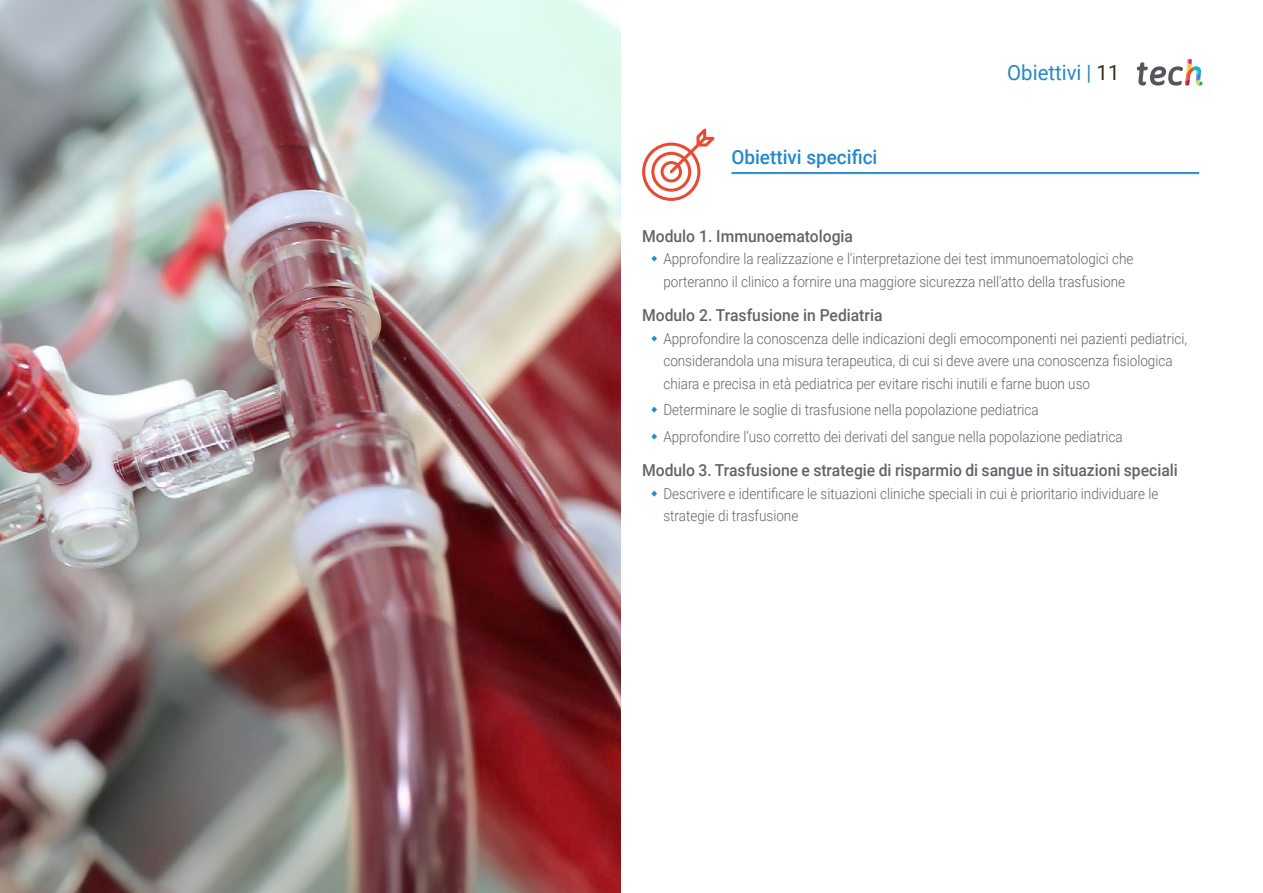
<style>
.page{position:relative;width:1263px;height:893px;background:#fff}
.page>*{position:absolute;margin:0;border:0;box-sizing:border-box;transform-origin:0 0}
.t1{font:21px "Roboto";color:#2488c9}
.t2{font:500 19.5px "Roboto";color:#2488c9}
.t3{font:500 16.5px "Roboto";color:#61646a;scale:.95 1}
.t4{font:300 15px/22.5px "Roboto";color:#61646a;scale:.9 1}
.s1{color:#312e20}
</style>
<div class="page">
<img style="left:0;top:0;width:621px;height:893px">
<svg style="left:1137px;top:59px;width:65px;height:27px"></svg>
<hr style="left:731px;top:172px;width:468px;height:1px;background:#2488c9">
<svg style="left:642px;top:129px;width:72px;height:72px"></svg>
<hr style="left:731px;top:173px;width:468px;height:1px;background:#2488c9">
<h2 class="t2" style="left:731px;top:144px;width:147px">Obiettivi specifici</h2>
<h1 class="t1" style="left:1007px;top:57px;width:114px">Obiettivi | <span class="s1">11</span></h1>
<p class="t3" style="left:642px;top:225px;width:224px">Modulo 1. Immunoematologia</p>
<p class="t4" style="left:663px;top:247px;width:524px">Approfondire la realizzazione e l'interpretazione dei test immunoematologici che porteranno il clinico a fornire una maggiore sicurezza nell'atto della trasfusione</p>
<p class="t3" style="left:642px;top:304px;width:255px">Modulo 2. Trasfusione in Pediatria</p>
<p class="t4" style="left:663px;top:326px;width:583px">Approfondire la conoscenza delle indicazioni degli emocomponenti nei pazienti pediatrici, considerandola una misura terapeutica, di cui si deve avere una conoscenza fisiologica chiara e precisa in età pediatrica per evitare rischi inutili e farne buon uso</p>
<p class="t4" style="left:663px;top:396px;width:512px;line-height:26.7px">Determinare le soglie di trasfusione nella popolazione pediatrica<br>Approfondire l’uso corretto dei derivati del sangue nella popolazione pediatrica</p>
<p class="t3" style="left:642px;top:459px;width:565px">Modulo 3. Trasfusione e strategie di risparmio di sangue in situazioni speciali</p>
<p class="t4" style="left:663px;top:481px;width:551px">Descrivere e identificare le situazioni cliniche speciali in cui è prioritario individuare le strategie di trasfusione</p>
</div>
